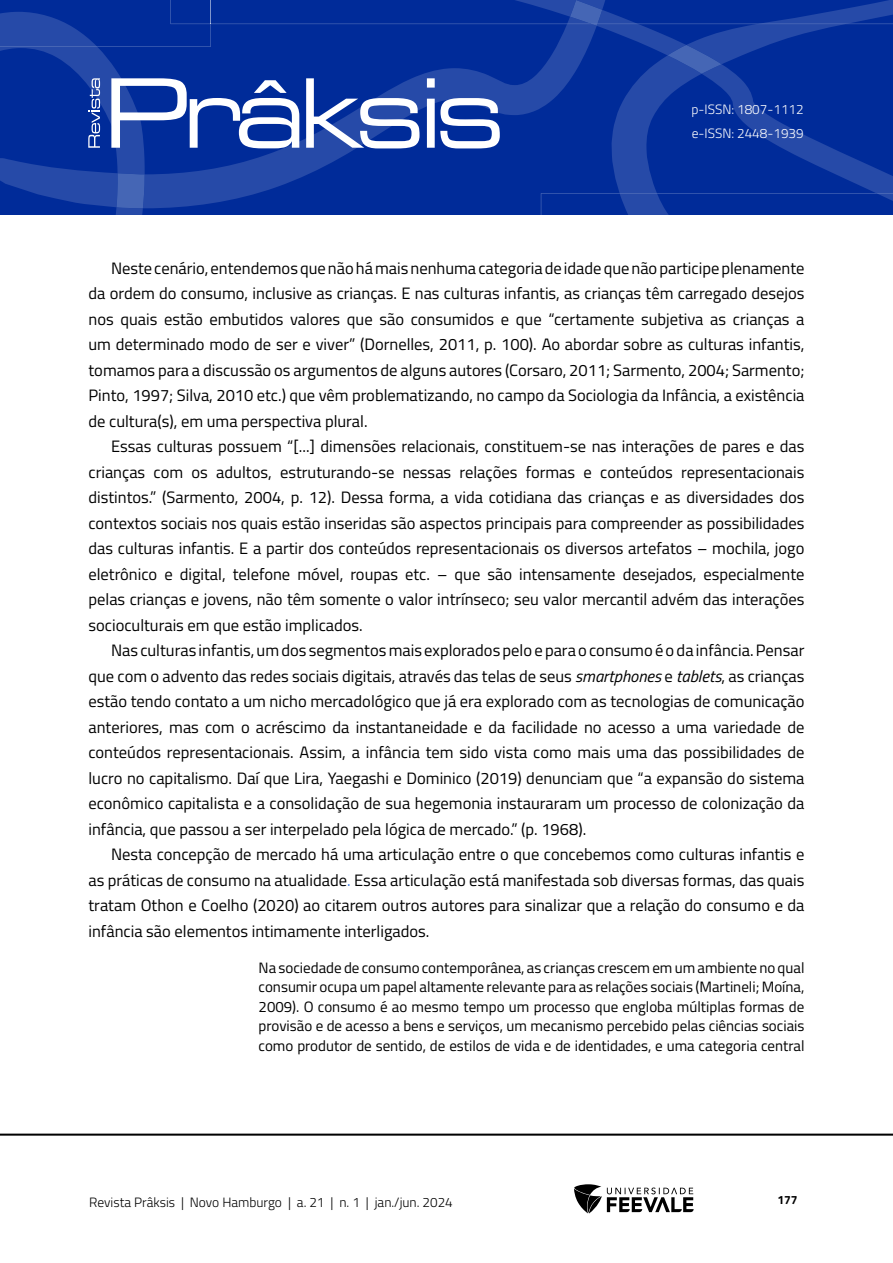
<style>
.page{position:relative;width:893px;height:1263px;background:#fff}
.page>*{position:absolute;margin:0;border:0;box-sizing:border-box;transform-origin:0 0}
.Corpo_de_texto{font:16.5px/25.5px "Titillium Web";color:#000;text-align:justify}
.Citação{font:15px/19.5px "Titillium Web";color:#000;text-align:justify}
.t1{font:300 13.5px "Titillium Web";color:#000}
.t2{font:300 13.5px/24px "Titillium Web";color:#fff}
.t3{font:700 12px "Titillium Web";color:#000}
.s1{font-style:italic}
.s2{color:#3c78d8}
</style>
<div class="page">
<hr style="left:0;top:1133px;width:893px;height:3px;background:#000">
<svg style="left:574px;top:1184px;width:120px;height:29px"></svg>
<svg style="left:0;top:0;width:893px;height:215px;background:#1239a0"></svg>
<p class="t2" style="left:691px;top:97px;width:114px">p-ISSN: 1807-1112 e-ISSN: 2448-1939</p>
<p class="Corpo_de_texto" style="left:88px;top:254px;width:718px;text-indent:22px">Neste cenário, entendemos que não há mais nenhuma categoria de idade que não participe plenamente da ordem do consumo, inclusive as crianças. E nas culturas infantis, as crianças têm carregado desejos nos quais estão embutidos valores que são consumidos e que “certamente subjetiva as crianças a um determinado modo de ser e viver” (Dornelles, 2011, p. 100). Ao abordar sobre as culturas infantis, tomamos para a discussão os argumentos de alguns autores (Corsaro, 2011; Sarmento, 2004; Sarmento; Pinto, 1997; Silva, 2010 etc.) que vêm problematizando, no campo da Sociologia da Infância, a existência de cultura(s), em uma perspectiva plural.</p>
<p class="Corpo_de_texto" style="left:88px;top:433px;width:717px;text-indent:22px">Essas culturas possuem “[...] dimensões relacionais, constituem-se nas interações de pares e das crianças com os adultos, estruturando-se nessas relações formas e conteúdos representacionais distintos.” (Sarmento, 2004, p. 12). Dessa forma, a vida cotidiana das crianças e as diversidades dos contextos sociais nos quais estão inseridas são aspectos principais para compreender as possibilidades das culturas infantis. E a partir dos conteúdos representacionais os diversos artefatos – mochila, jogo eletrônico e digital, telefone móvel, roupas etc. – que são intensamente desejados, especialmente pelas crianças e jovens, não têm somente o valor intrínseco; seu valor mercantil advém das interações socioculturais em que estão implicados.</p>
<p class="Corpo_de_texto" style="left:88px;top:637px;width:717px;text-indent:22px">Nas culturas infantis, um dos segmentos mais explorados pelo e para o consumo é o da infância. Pensar que com o advento das redes sociais digitais, através das telas de seus <span class="s1">smartphones</span> e <span class="s1">tablets</span>, as crianças estão tendo contato a um nicho mercadológico que já era explorado com as tecnologias de comunicação anteriores, mas com o acréscimo da instantaneidade e da facilidade no acesso a uma variedade de conteúdos representacionais. Assim, a infância tem sido vista como mais uma das possibilidades de lucro no capitalismo. Daí que Lira, Yaegashi e Dominico (2019) denunciam que “a expansão do sistema econômico capitalista e a consolidação de sua hegemonia instauraram um processo de colonização da infância, que passou a ser interpelado pela lógica de mercado.” (p. 1968).</p>
<p class="Corpo_de_texto" style="left:88px;top:841px;width:717px;text-indent:22px">Nesta concepção de mercado há uma articulação entre o que concebemos como culturas infantis e as práticas de consumo na atualidade<span class="s2">.</span> Essa articulação está manifestada sob diversas formas, das quais tratam Othon e Coelho (2020) ao citarem outros autores para sinalizar que a relação do consumo e da infância são elementos intimamente interligados.</p>
<p class="Citação" style="left:259px;top:957px;width:547px">Na sociedade de consumo contemporânea, as crianças crescem em um ambiente no qual consumir ocupa um papel altamente relevante para as relações sociais (Martineli; Moína, 2009). O consumo é ao mesmo tempo um processo que engloba múltiplas formas de provisão e de acesso a bens e serviços, um mecanismo percebido pelas ciências sociais como produtor de sentido, de estilos de vida e de identidades, e uma categoria central</p>
<p class="t1" style="left:89px;top:1192px;width:365px">Revista Prâksis | Novo Hamburgo | a. 21 | n. 1 | jan./jun. 2024</p>
<p class="t3" style="left:777px;top:1190px;width:22px">177</p>
</div>
